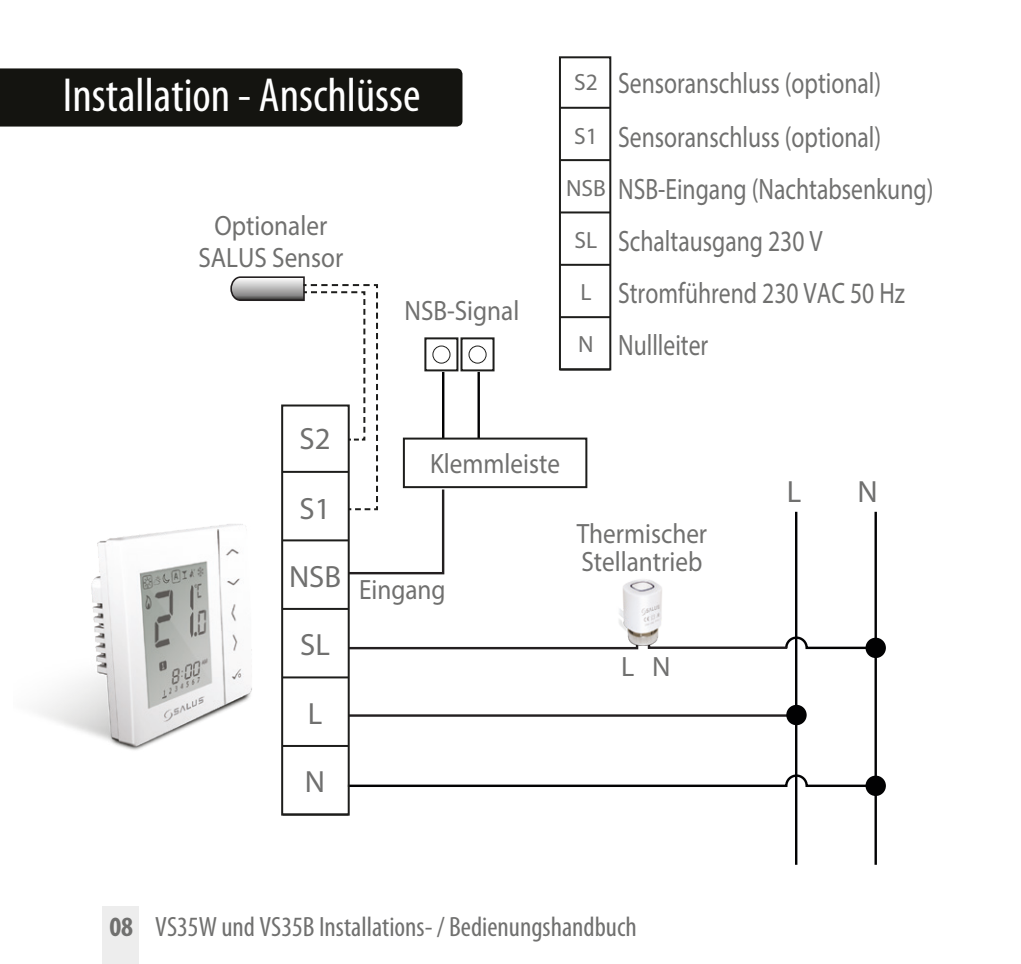
<style>
.page{position:relative;width:1021px;height:964px;background:#fff}
.page>*{position:absolute;margin:0;border:0;box-sizing:border-box;transform-origin:0 0}
.t1{font:condensed 48px "Myriad Pro";color:#fff}
.t2{font:30.8px "Myriad Pro";color:#70706f}
.t3{font:29.6px "Myriad Pro";color:#70706f;scale:.8 1}
.t4{font:28px/28px "Myriad Pro";color:#70706f;scale:.9 1}
.t5{font:condensed 28px "Myriad Pro";color:#70706f}
.t6{font:28px "Myriad Pro";color:#70706f}
.t7{font:23.6px "Myriad Pro";color:#70706f}
.s1{font-weight:700}
</style>
<div class="page">
<div style="left:102px;top:906px;width:36px;height:58px;background:#ededed"></div>
<div style="left:0;top:68px;width:462px;height:59px;background:#141410"></div>
<div style="left:865px;top:775px;width:20px;height:21px;background:#020203;border-radius:50%"></div>
<svg style="left:350px;top:773px;width:519px;height:15px"></svg>
<svg style="left:350px;top:645px;width:289px;height:5px"></svg>
<div style="left:865px;top:638px;width:20px;height:20px;background:#020203;border-radius:50%"></div>
<hr style="left:348px;top:714px;width:448px;height:3px;background:#231f20">
<div style="left:786px;top:705px;width:20px;height:20px;background:#020203;border-radius:50%"></div>
<svg style="left:646px;top:635px;width:223px;height:15px"></svg>
<hr style="left:795px;top:512px;width:2px;height:353px;background:#020203">
<hr style="left:874px;top:512px;width:2px;height:353px;background:#020203">
<hr style="left:477px;top:372px;width:3px;height:66px;background:#020203">
<img style="left:619px;top:579px;width:52px;height:66px">
<div style="left:403px;top:437px;width:184px;height:51px;border:2px solid #1d1d1b"></div>
<img style="left:38px;top:524px;width:214px;height:226px">
<div style="left:559px;top:56px;width:52px;height:314px;border:2px solid #1d1d1b"></div>
<hr style="left:560px;top:107px;width:50px;height:2px;background:#1d1d1b">
<hr style="left:560px;top:159px;width:50px;height:2px;background:#1d1d1b">
<hr style="left:560px;top:211px;width:50px;height:2px;background:#1d1d1b">
<hr style="left:560px;top:264px;width:50px;height:2px;background:#1d1d1b">
<hr style="left:560px;top:316px;width:50px;height:2px;background:#1d1d1b">
<hr style="left:560px;top:368px;width:50px;height:2px;background:#1d1d1b">
<div style="left:281px;top:404px;width:69px;height:411px;border:2px solid #1d1d1b"></div>
<hr style="left:283px;top:608px;width:65px;height:2px;background:#1d1d1b">
<hr style="left:283px;top:676px;width:65px;height:2px;background:#1d1d1b">
<hr style="left:283px;top:745px;width:65px;height:2px;background:#1d1d1b">
<hr style="left:283px;top:813px;width:65px;height:2px;background:#1d1d1b">
<svg style="left:230px;top:276px;width:215px;height:299px"></svg>
<div style="left:424px;top:337px;width:34px;height:34px;border:2px solid #1d1d1b"></div>
<div style="left:432px;top:345px;width:18px;height:19px;border:1px solid #1d1d1b;border-radius:50%"></div>
<div style="left:460px;top:337px;width:34px;height:34px;border:2px solid #1d1d1b"></div>
<div style="left:468px;top:345px;width:18px;height:19px;border:1px solid #1d1d1b;border-radius:50%"></div>
<p class="t1" style="left:63px;top:66px;width:359px">Installation - Anschlüsse</p>
<p class="t4" style="left:214px;top:211px;width:127px">Optionaler</p>
<p class="t4" style="left:198px;top:243px;width:162px">SALUS Sensor</p>
<p class="t4" style="left:404px;top:296px;width:129px">NSB-Signal</p>
<p class="t7" style="left:574px;top:68px;width:25px">S2</p>
<p class="t7" style="left:574px;top:121px;width:25px">S1</p>
<p class="t7" style="left:566px;top:173px;width:41px">NSB</p>
<p class="t7" style="left:574px;top:225px;width:24px">SL</p>
<p class="t7" style="left:580px;top:277px;width:13px">L</p>
<p class="t7" style="left:578px;top:330px;width:17px">N</p>
<p class="t3" style="left:618px;top:65px;width:330px">Sensoranschluss (optional)</p>
<p class="t3" style="left:618px;top:119px;width:330px">Sensoranschluss (optional)</p>
<p class="t3" style="left:618px;top:171px;width:395px">NSB-Eingang (Nachtabsenkung)</p>
<p class="t3" style="left:618px;top:223px;width:257px">Schaltausgang 230 V</p>
<p class="t3" style="left:618px;top:275px;width:360px">Stromführend 230 VAC 50 Hz</p>
<p class="t3" style="left:618px;top:327px;width:114px">Nullleiter</p>
<p class="t2" style="left:299px;top:419px;width:32px">S2</p>
<p class="t2" style="left:299px;top:490px;width:32px">S1</p>
<p class="t2" style="left:289px;top:558px;width:54px">NSB</p>
<p class="t2" style="left:300px;top:626px;width:31px">SL</p>
<p class="t2" style="left:308px;top:694px;width:16px">L</p>
<p class="t2" style="left:305px;top:762px;width:22px">N</p>
<p class="t4" style="left:430px;top:449px;width:146px">Klemmleiste</p>
<p class="t4" style="left:359px;top:576px;width:98px">Eingang</p>
<p class="t4" style="left:576px;top:519px;width:146px">Thermischer<br>Stellantrieb</p>
<p class="t6" style="left:621px;top:650px;width:51px">L N</p>
<p class="t2" style="left:787px;top:473px;width:16px">L</p>
<p class="t2" style="left:857px;top:473px;width:22px">N</p>
<p class="t5" style="left:109px;top:909px;width:529px"><span class="s1">08</span> VS35W und VS35B Installations- / Bedienungshandbuch</p>
</div>
